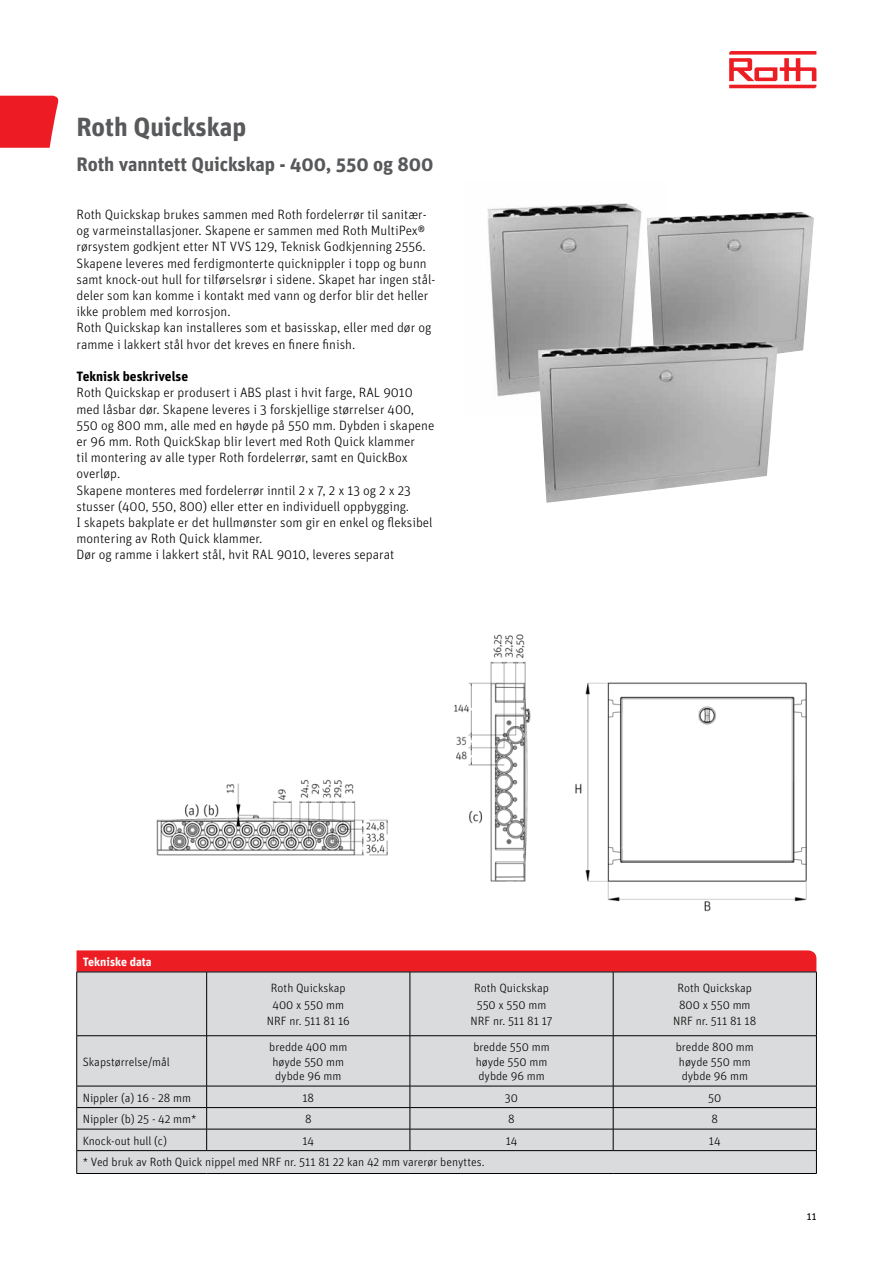
<style>
.page{position:relative;width:893px;height:1263px;background:#fff}
.page>*{position:absolute;margin:0;border:0;box-sizing:border-box;transform-origin:0 0}
.t1{font:700 26.25px "Unit OT";letter-spacing:-.005em;color:#58595b}
.t2{font:700 19.5px "Unit OT";letter-spacing:-.005em;color:#58595b}
.t3{font:300 13.5px/16.2px "Unit OT";color:#000}
.t4{font:700 13.5px "Unit OT";color:#000}
.t5{font:300 12px/16.5px "Unit OT";color:#000;text-align:center}
.t6{font:700 12px "Unit OT";color:#fff}
.t7{font:10.5px "Unit OT";color:#000}
</style>
<div class="page">
<svg style="left:729px;top:51px;width:87px;height:37px"></svg>
<svg style="left:0;top:96px;width:59px;height:52px;background:#ee2f37"></svg>
<img style="left:487px;top:203px;width:155px;height:194px">
<img style="left:647px;top:212px;width:167px;height:142px">
<img style="left:538px;top:341px;width:240px;height:162px">
<img style="left:454px;top:634px;width:353px;height:278px">
<img style="left:156px;top:779px;width:232px;height:77px">
<svg style="left:77px;top:950px;width:739px;height:22px;background:#e72229"></svg>
<div style="left:77px;top:973px;width:739px;height:200px;background:#dadbdc"></div>
<hr style="left:77px;top:972px;width:130px;height:1px;background:#000">
<hr style="left:76px;top:972px;width:1px;height:63px;background:#000">
<hr style="left:207px;top:972px;width:203px;height:1px;background:#000">
<hr style="left:206px;top:972px;width:1px;height:63px;background:#000">
<hr style="left:410px;top:972px;width:203px;height:1px;background:#000">
<hr style="left:410px;top:972px;width:1px;height:63px;background:#000">
<hr style="left:613px;top:972px;width:204px;height:1px;background:#000">
<hr style="left:613px;top:972px;width:1px;height:63px;background:#000">
<hr style="left:816px;top:972px;width:1px;height:63px;background:#000">
<hr style="left:77px;top:1035px;width:130px;height:1px;background:#000">
<hr style="left:76px;top:1036px;width:1px;height:50px;background:#000">
<hr style="left:207px;top:1035px;width:203px;height:1px;background:#000">
<hr style="left:206px;top:1036px;width:1px;height:50px;background:#000">
<hr style="left:410px;top:1035px;width:203px;height:1px;background:#000">
<hr style="left:410px;top:1036px;width:1px;height:50px;background:#000">
<hr style="left:613px;top:1035px;width:204px;height:1px;background:#000">
<hr style="left:613px;top:1036px;width:1px;height:50px;background:#000">
<hr style="left:816px;top:1036px;width:1px;height:50px;background:#000">
<hr style="left:77px;top:1086px;width:130px;height:1px;background:#000">
<hr style="left:207px;top:1086px;width:203px;height:1px;background:#000">
<hr style="left:410px;top:1086px;width:203px;height:1px;background:#000">
<hr style="left:613px;top:1086px;width:204px;height:1px;background:#000">
<hr style="left:77px;top:1107px;width:130px;height:1px;background:#000">
<hr style="left:207px;top:1107px;width:203px;height:1px;background:#000">
<hr style="left:410px;top:1107px;width:203px;height:1px;background:#000">
<hr style="left:613px;top:1107px;width:204px;height:1px;background:#000">
<hr style="left:77px;top:1129px;width:130px;height:1px;background:#000">
<hr style="left:207px;top:1129px;width:203px;height:1px;background:#000">
<svg style="left:206px;top:1086px;width:1px;height:64px"></svg>
<hr style="left:410px;top:1129px;width:203px;height:1px;background:#000">
<svg style="left:410px;top:1086px;width:1px;height:64px"></svg>
<hr style="left:613px;top:1129px;width:204px;height:1px;background:#000">
<svg style="left:613px;top:1086px;width:1px;height:64px"></svg>
<hr style="left:77px;top:1150px;width:130px;height:1px;background:#000">
<svg style="left:76px;top:1086px;width:1px;height:87px"></svg>
<hr style="left:207px;top:1150px;width:203px;height:1px;background:#000">
<hr style="left:410px;top:1150px;width:203px;height:1px;background:#000">
<hr style="left:613px;top:1150px;width:204px;height:1px;background:#000">
<svg style="left:816px;top:1086px;width:1px;height:87px"></svg>
<hr style="left:77px;top:1173px;width:130px;height:1px;background:#000">
<hr style="left:207px;top:1173px;width:203px;height:1px;background:#000">
<hr style="left:410px;top:1173px;width:203px;height:1px;background:#000">
<hr style="left:613px;top:1173px;width:204px;height:1px;background:#000">
<h1 class="t1" style="left:77px;top:110px;width:171px">Roth Quickskap</h1>
<h2 class="t2" style="left:77px;top:151px;width:358px">Roth vanntett Quickskap - 400, 550 og 800</h2>
<p class="t3" style="left:77px;top:206px;width:359px">Roth Quickskap brukes sammen med Roth fordelerrør til sanitær&shy;og varmeinstallasjoner. Skapene er sammen med Roth MultiPex® rørsystem godkjent etter NT VVS 129, Teknisk Godkjenning 2556.<br>Skapene leveres med ferdigmonterte quicknippler i topp og bunn samt knock-out hull for tilførselsrør i sidene. Skapet har ingen stål&shy;deler som kan komme i kontakt med vann og derfor blir det heller ikke problem med korrosjon.<br>Roth Quickskap kan installeres som et basisskap, eller med dør og ramme i lakkert stål hvor det kreves en finere finish.</p>
<p class="t4" style="left:77px;top:368px;width:113px">Teknisk beskrivelse</p>
<p class="t3" style="left:77px;top:385px;width:359px">Roth Quickskap er produsert i ABS plast i hvit farge, RAL 9010 med låsbar dør. Skapene leveres i 3 forskjellige størrelser 400, 550 og 800 mm, alle med en høyde på 550 mm. Dybden i skapene er 96 mm. Roth QuickSkap blir levert med Roth Quick klammer<br>til montering av alle typer Roth fordelerrør, samt en QuickBox overløp.<br>Skapene monteres med fordelerrør inntil 2 x 7, 2 x 13 og 2 x 23 stusser (400, 550, 800) eller etter en individuell oppbygging.<br>I skapets bakplate er det hullmønster som gir en enkel og fleksibel montering av Roth Quick klammer.<br>Dør og ramme i lakkert stål, hvit RAL 9010, leveres separat</p>
<p class="t6" style="left:83px;top:954px;width:71px">Tekniske data</p>
<p class="t5" style="left:83px;top:1053px;width:88px">Skapstørrelse/mål</p>
<p class="t5" style="left:267px;top:980px;width:85px">Roth Quickskap<br>400 x 550 mm<br>NRF nr. 511 81 16</p>
<p class="t5" style="left:470px;top:980px;width:84px">Roth Quickskap<br>550 x 550 mm<br>NRF nr. 511 81 17</p>
<p class="t5" style="left:673px;top:980px;width:85px">Roth Quickskap<br>800 x 550 mm<br>NRF nr. 511 81 18</p>
<p class="t5" style="left:269px;top:1040px;width:80px;line-height:14.4px;text-align:left">bredde 400 mm høyde 550 mm dybde 96 mm</p>
<p class="t5" style="left:473px;top:1040px;width:78px;line-height:14.4px;text-align:left">bredde 550 mm høyde 550 mm dybde 96 mm</p>
<p class="t5" style="left:676px;top:1040px;width:80px;line-height:14.4px;text-align:left">bredde 800 mm høyde 550 mm dybde 96 mm</p>
<p class="t5" style="left:83px;top:1089px;width:110px">Nippler (a) 16 - 28 mm</p>
<p class="t5" style="left:302px;top:1089px;width:13px">18</p>
<p class="t5" style="left:505px;top:1089px;width:15px">30</p>
<p class="t5" style="left:708px;top:1089px;width:15px">50</p>
<p class="t5" style="left:83px;top:1111px;width:115px">Nippler (b) 25 - 42 mm*</p>
<p class="t5" style="left:305px;top:1111px;width:8px">8</p>
<p class="t5" style="left:508px;top:1111px;width:8px">8</p>
<p class="t5" style="left:711px;top:1111px;width:8px">8</p>
<p class="t5" style="left:83px;top:1132px;width:86px">Knock-out hull (c)</p>
<p class="t5" style="left:302px;top:1132px;width:13px">14</p>
<p class="t5" style="left:506px;top:1132px;width:13px">14</p>
<p class="t5" style="left:709px;top:1132px;width:13px">14</p>
<p class="t5" style="left:83px;top:1154px;width:403px">* Ved bruk av Roth Quick nippel med NRF nr. 511 81 22 kan 42 mm varerør benyttes.</p>
<p class="t7" style="left:807px;top:1210px;width:11px">11</p>
</div>
